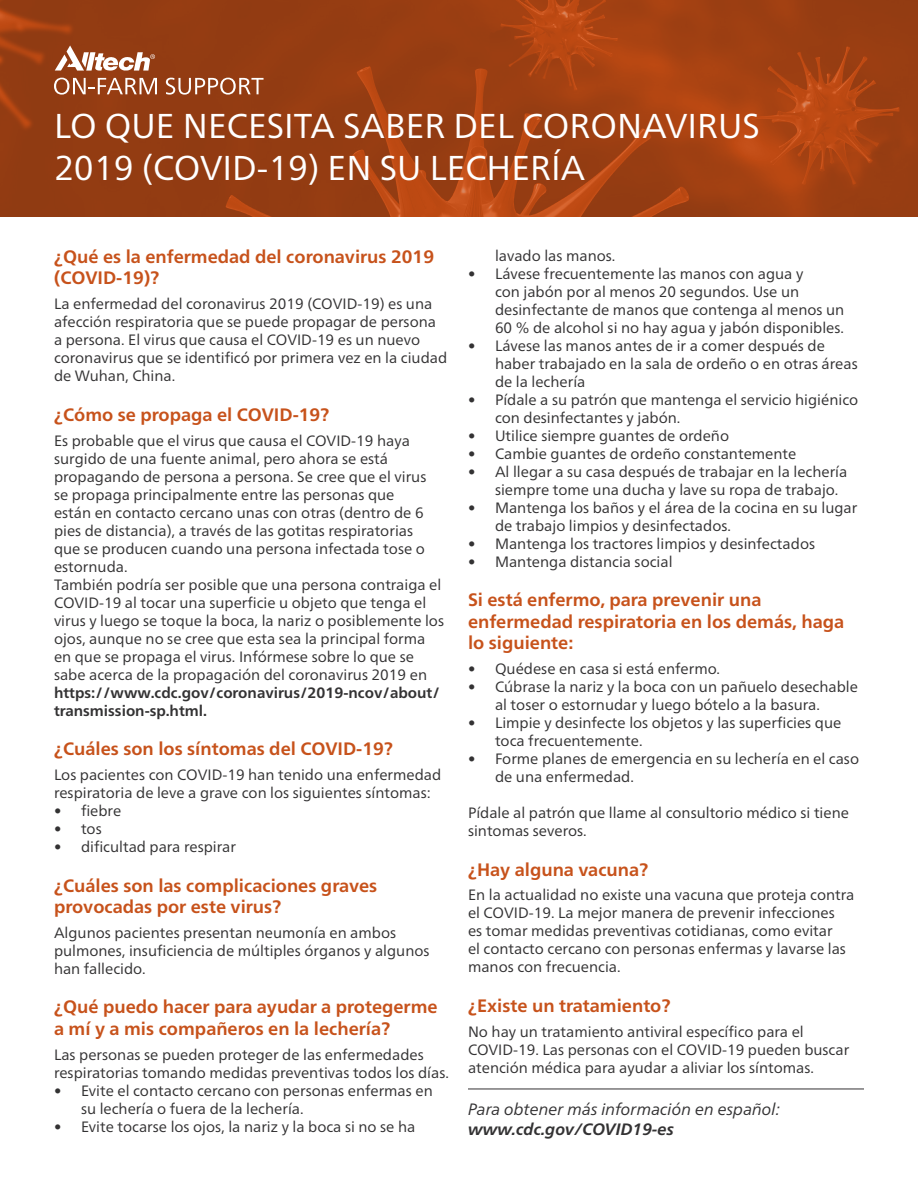
<style>
.page{position:relative;width:918px;height:1188px;background:#fff}
.page>*{position:absolute;margin:0;border:0;box-sizing:border-box;transform-origin:0 0}
.t1{font:34.5px/41.4px "Frutiger Neue LTW1 G";color:#fff}
.t2{font:700 18px/21.6px "Frutiger Neue LTW1 G";color:#c7521b}
.t3{font:italic 16.5px "Frutiger Neue LTW1 G";color:#333233}
.t4{font:italic 700 16.5px "Frutiger Neue LTW1 G";color:#333233}
.t5{font:15px/18px "Frutiger Neue LTW1 G";color:#333233}
.s1{font-weight:700}
</style>
<div class="page">
<svg style="left:0;top:0;width:918px;height:217px;background:#9e3f12"></svg>
<svg style="left:54px;top:78px;width:103px;height:17px"></svg>
<svg style="left:166px;top:78px;width:98px;height:17px"></svg>
<svg style="left:55px;top:45px;width:100px;height:26px"></svg>
<hr style="left:468px;top:1089px;width:396px;height:1px;background:#333233">
<p class="t1" style="left:54px;top:103px;width:707px">LO QUE NECESITA SABER DEL CORONAVIRUS<br>2019 (COVID-19) EN SU LECHERÍA</p>
<p class="t2" style="left:54px;top:244px;width:382px">¿Qué es la enfermedad del coronavirus 2019 (COVID-19)?</p>
<p class="t5" style="left:54px;top:294px;width:395px">La enfermedad del coronavirus 2019 (COVID-19) es una afección respiratoria que se puede propagar de persona a persona. El virus que causa el COVID-19 es un nuevo coronavirus que se identificó por primera vez en la ciudad de Wuhan, China.</p>
<p class="t2" style="left:54px;top:402px;width:277px">¿Cómo se propaga el COVID-19?</p>
<p class="t5" style="left:54px;top:430px;width:374px">Es probable que el virus que causa el COVID-19 haya surgido de una fuente animal, pero ahora se está propagando de persona a persona. Se cree que el virus se propaga principalmente entre las personas que están en contacto cercano unas con otras (dentro de 6 pies de distancia), a través de las gotitas respiratorias que se producen cuando una persona infectada tose o estornuda.</p>
<p class="t5" style="left:54px;top:574px;width:392px">También podría ser posible que una persona contraiga el COVID-19 al tocar una superficie u objeto que tenga el virus y luego se toque la boca, la nariz o posiblemente los ojos, aunque no se cree que esta sea la principal forma en que se propaga el virus. Infórmese sobre lo que se sabe acerca de la propagación del coronavirus 2019 en <span class="s1">https://www.cdc.gov/coronavirus/2019-ncov/about/ transmission-sp.html.</span></p>
<p class="t2" style="left:54px;top:737px;width:340px">¿Cuáles son los síntomas del COVID-19?</p>
<p class="t5" style="left:54px;top:765px;width:389px">Los pacientes con COVID-19 han tenido una enfermedad respiratoria de leve a grave con los siguientes síntomas:</p>
<p class="t5" style="left:54px;top:801px;width:69px">• fiebre</p>
<p class="t5" style="left:54px;top:819px;width:49px">• tos</p>
<p class="t5" style="left:54px;top:837px;width:183px">• dificultad para respirar</p>
<p class="t2" style="left:54px;top:873px;width:325px">¿Cuáles son las complicaciones graves provocadas por este virus?</p>
<p class="t5" style="left:54px;top:923px;width:377px">Algunos pacientes presentan neumonía en ambos pulmones, insuficiencia de múltiples órganos y algunos han fallecido.</p>
<p class="t2" style="left:54px;top:995px;width:385px">¿Qué puedo hacer para ayudar a protegerme a mí y a mis compañeros en la lechería?</p>
<p class="t5" style="left:54px;top:1044px;width:396px">Las personas se pueden proteger de las enfermedades respiratorias tomando medidas preventivas todos los días.</p>
<p class="t5" style="left:81px;top:1080px;width:353px;text-indent:-27px">• Evite el contacto cercano con personas enfermas en su lechería o fuera de la lechería.</p>
<p class="t5" style="left:54px;top:1116px;width:363px">• Evite tocarse los ojos, la nariz y la boca si no se ha</p>
<p class="t5" style="left:495px;top:245px;width:122px">lavado las manos.</p>
<p class="t5" style="left:495px;top:263px;width:351px;text-indent:-27px">• Lávese frecuentemente las manos con agua y<br>con jabón por al menos 20 segundos. Use un desinfectante de manos que contenga al menos un 60 % de alcohol si no hay agua y jabón disponibles.</p>
<p class="t5" style="left:495px;top:335px;width:364px;text-indent:-27px">• Lávese las manos antes de ir a comer después de haber trabajado en la sala de ordeño o en otras áreas de la lechería</p>
<p class="t5" style="left:495px;top:389px;width:365px;text-indent:-27px">• Pídale a su patrón que mantenga el servicio higiénico con desinfectantes y jabón.</p>
<p class="t5" style="left:468px;top:425px;width:263px">• Utilice siempre guantes de ordeño</p>
<p class="t5" style="left:468px;top:443px;width:330px">• Cambie guantes de ordeño constantemente</p>
<p class="t5" style="left:495px;top:461px;width:354px;text-indent:-27px">• Al llegar a su casa después de trabajar en la lechería siempre tome una ducha y lave su ropa de trabajo.</p>
<p class="t5" style="left:495px;top:497px;width:364px;text-indent:-27px">• Mantenga los baños y el área de la cocina en su lugar de trabajo limpios y desinfectados.</p>
<p class="t5" style="left:468px;top:533px;width:349px">• Mantenga los tractores limpios y desinfectados</p>
<p class="t5" style="left:468px;top:551px;width:206px">• Mantenga distancia social</p>
<p class="t2" style="left:468px;top:588px;width:378px">Si está enfermo, para prevenir una enfermedad respiratoria en los demás, haga lo siguiente:</p>
<p class="t5" style="left:468px;top:659px;width:254px">• Quédese en casa si está enfermo.</p>
<p class="t5" style="left:495px;top:677px;width:365px;text-indent:-27px">• Cúbrase la nariz y la boca con un pañuelo desechable al toser o estornudar y luego bótelo a la basura.</p>
<p class="t5" style="left:495px;top:713px;width:348px;text-indent:-27px">• Limpie y desinfecte los objetos y las superficies que toca frecuentemente.</p>
<p class="t5" style="left:495px;top:749px;width:366px;text-indent:-27px">• Forme planes de emergencia en su lechería en el caso de una enfermedad.</p>
<p class="t5" style="left:468px;top:803px;width:383px">Pídale al patrón que llame al consultorio médico si tiene sintomas severos.</p>
<p class="t2" style="left:468px;top:857px;width:182px">¿Hay alguna vacuna?</p>
<p class="t5" style="left:468px;top:885px;width:388px">En la actualidad no existe una vacuna que proteja contra el COVID-19. La mejor manera de prevenir infecciones<br>es tomar medidas preventivas cotidianas, como evitar<br>el contacto cercano con personas enfermas y lavarse las manos con frecuencia.</p>
<p class="t2" style="left:468px;top:994px;width:204px">¿Existe un tratamiento?</p>
<p class="t5" style="left:468px;top:1021px;width:383px">No hay un tratamiento antiviral específico para el<br>COVID-19. Las personas con el COVID-19 pueden buscar atención médica para ayudar a aliviar los síntomas.</p>
<p class="t3" style="left:468px;top:1097px;width:314px">Para obtener más información en español:</p>
<p class="t4" style="left:468px;top:1117px;width:207px">www.cdc.gov/COVID19-es</p>
</div>
